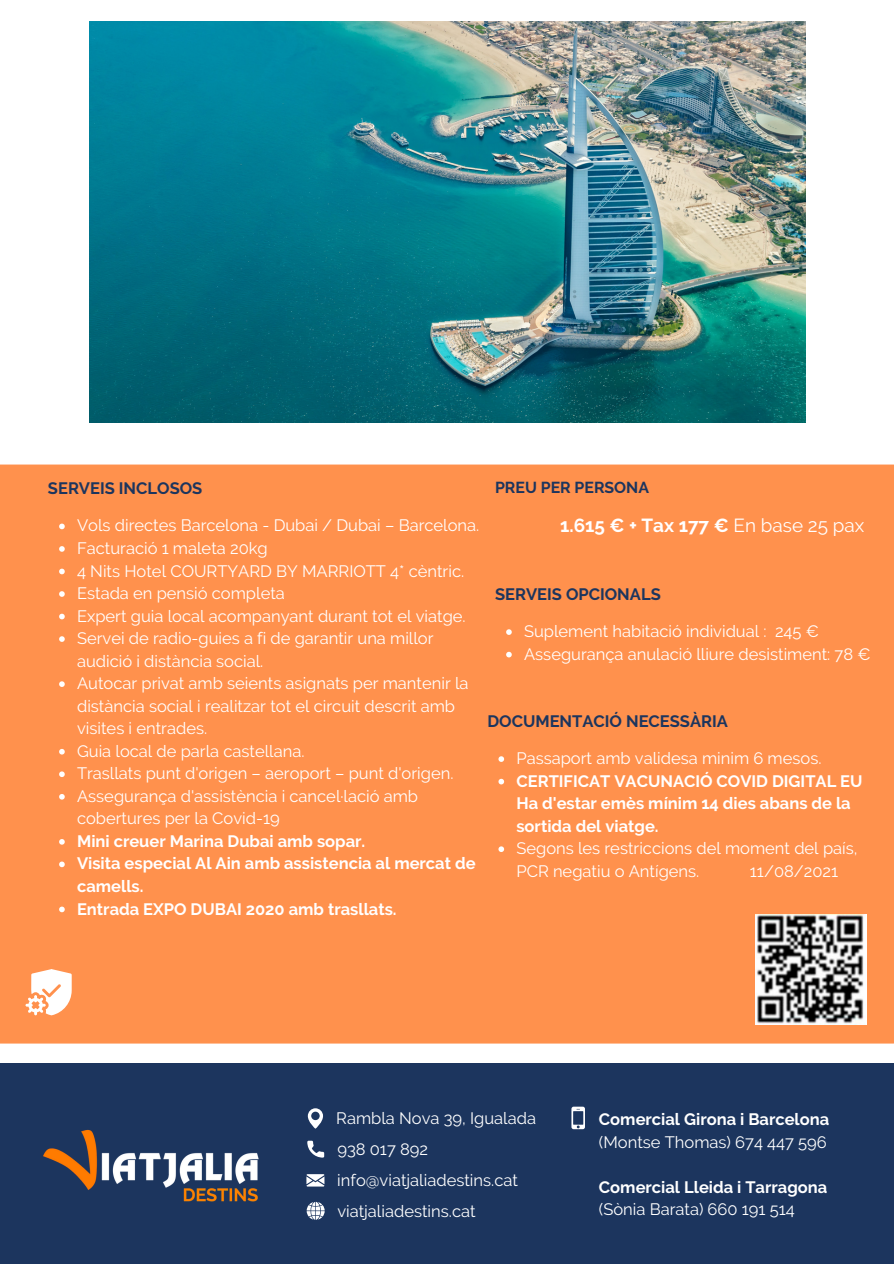
<style>
.page{position:relative;width:894px;height:1264px;background:#fff}
.page>*{position:absolute;margin:0;border:0;box-sizing:border-box;transform-origin:0 0}
.t1{font:700 18.9px "Raleway";color:#fff}
.t2{font:16.5px/22.5px "Raleway";color:#fff}
.t3{font:700 16.5px/22.5px "Raleway";color:#fff}
.t4{font:700 16.5px "Raleway";color:#1c355e}
.t5{font:700 15.9px "Raleway";color:#1c355e}
.s1{font-weight:400}
</style>
<div class="page">
<div style="left:0;top:1063px;width:893px;height:200px;background:#1c355e"></div>
<svg style="left:571px;top:1106px;width:14px;height:23px"></svg>
<svg style="left:307px;top:1140px;width:17px;height:17px"></svg>
<svg style="left:308px;top:1108px;width:15px;height:20px"></svg>
<svg style="left:306px;top:1174px;width:18px;height:12px"></svg>
<svg style="left:306px;top:1201px;width:18px;height:18px"></svg>
<div style="left:0;top:464px;width:893px;height:579px;background:#ff914d"></div>
<svg style="left:25px;top:969px;width:47px;height:46px"></svg>
<img style="left:755px;top:914px;width:110px;height:110px">
<svg style="left:59px;top:523px;width:6px;height:6px"></svg>
<svg style="left:59px;top:546px;width:6px;height:6px"></svg>
<svg style="left:59px;top:568px;width:6px;height:6px"></svg>
<svg style="left:59px;top:591px;width:6px;height:6px"></svg>
<svg style="left:59px;top:613px;width:6px;height:6px"></svg>
<svg style="left:59px;top:636px;width:6px;height:6px"></svg>
<svg style="left:59px;top:681px;width:6px;height:6px"></svg>
<svg style="left:59px;top:749px;width:6px;height:5px"></svg>
<svg style="left:59px;top:771px;width:6px;height:6px"></svg>
<svg style="left:59px;top:794px;width:6px;height:5px"></svg>
<svg style="left:59px;top:839px;width:6px;height:5px"></svg>
<svg style="left:59px;top:861px;width:6px;height:6px"></svg>
<svg style="left:59px;top:906px;width:6px;height:6px"></svg>
<img style="left:43px;top:1129px;width:216px;height:73px">
<svg style="left:506px;top:629px;width:5px;height:6px"></svg>
<svg style="left:506px;top:651px;width:5px;height:6px"></svg>
<svg style="left:498px;top:756px;width:6px;height:6px"></svg>
<svg style="left:498px;top:778px;width:6px;height:6px"></svg>
<svg style="left:498px;top:846px;width:6px;height:6px"></svg>
<img style="left:89px;top:22px;width:715px;height:401px">
<p class="t4" style="left:48px;top:478px;width:156px">SERVEIS INCLOSOS</p>
<p class="t2" style="left:77px;top:514px;width:403px">Vols directes Barcelona - Dubai / Dubai – Barcelona.</p>
<p class="t2" style="left:77px;top:537px;width:192px">Facturació 1 maleta 20kg</p>
<p class="t2" style="left:77px;top:559px;width:388px">4 Nits Hotel COURTYARD BY MARRIOTT 4* cèntric.</p>
<p class="t2" style="left:77px;top:582px;width:209px">Estada en pensió completa</p>
<p class="t2" style="left:77px;top:604px;width:390px">Expert guia local acompanyant durant tot el viatge.</p>
<p class="t2" style="left:77px;top:627px;width:358px">Servei de radio-guies a fi de garantir una millor audició i distància social.</p>
<p class="t2" style="left:77px;top:672px;width:393px">Autocar privat amb seients asignats per mantenir la distància social i realitzar tot el circuit descrit amb visites i entrades.</p>
<p class="t2" style="left:77px;top:739px;width:229px">Guia local de parla castellana.</p>
<p class="t2" style="left:77px;top:762px;width:378px">Trasllats punt d'origen – aeroport – punt d'origen.</p>
<p class="t2" style="left:77px;top:784px;width:342px">Assegurança d'assistència i cancel·lació amb cobertures per la Covid-19</p>
<p class="t3" style="left:77px;top:829px;width:289px">Mini creuer Marina Dubai amb sopar.</p>
<p class="t3" style="left:77px;top:852px;width:400px">Visita especial Al Ain amb assistencia al mercat de camells.</p>
<p class="t3" style="left:77px;top:897px;width:321px">Entrada EXPO DUBAI 2020 amb trasllats.</p>
<p class="t5" style="left:495px;top:478px;width:155px">PREU PER PERSONA</p>
<p class="t1" style="left:560px;top:514px;width:305px">1.615 € + Tax 177 € <span class="s1">En base 25 pax</span></p>
<p class="t4" style="left:495px;top:584px;width:167px">SERVEIS OPCIONALS</p>
<p class="t2" style="left:524px;top:620px;width:296px">Suplement habitació individual : 245 €</p>
<p class="t2" style="left:524px;top:642px;width:348px">Assegurança anulació lliure desistiment: 78 €</p>
<p class="t4" style="left:487px;top:711px;width:242px">DOCUMENTACIÓ NECESSÀRIA</p>
<p class="t2" style="left:516px;top:747px;width:306px">Passaport amb validesa minim 6 mesos.</p>
<p class="t3" style="left:516px;top:769px;width:347px">CERTIFICAT VACUNACIÓ COVID DIGITAL EU</p>
<p class="t3" style="left:516px;top:792px;width:336px">Ha d'estar emès mínim 14 dies abans de la sortida del viatge.</p>
<p class="t2" style="left:516px;top:837px;width:342px">Segons les restriccions del moment del país,<br>PCR negatiu o Antígens.</p>
<p class="t2" style="left:749px;top:859px;width:90px">11/08/2021</p>
<p class="t2" style="left:336px;top:1106px;width:201px">Rambla Nova 39, Igualada</p>
<p class="t2" style="left:337px;top:1137px;width:92px">938 017 892</p>
<p class="t2" style="left:337px;top:1168px;width:182px">info@viatjaliadestins.cat</p>
<p class="t2" style="left:337px;top:1199px;width:140px">viatjaliadestins.cat</p>
<p class="t3" style="left:598px;top:1108px;width:232px">Comercial Girona i Barcelona</p>
<p class="t2" style="left:598px;top:1130px;width:229px">(Montse Thomas) 674 447 596</p>
<p class="t3" style="left:598px;top:1175px;width:230px">Comercial Lleida i Tarragona</p>
<p class="t2" style="left:598px;top:1198px;width:197px">(Sònia Barata) 660 191 514</p>
</div>
